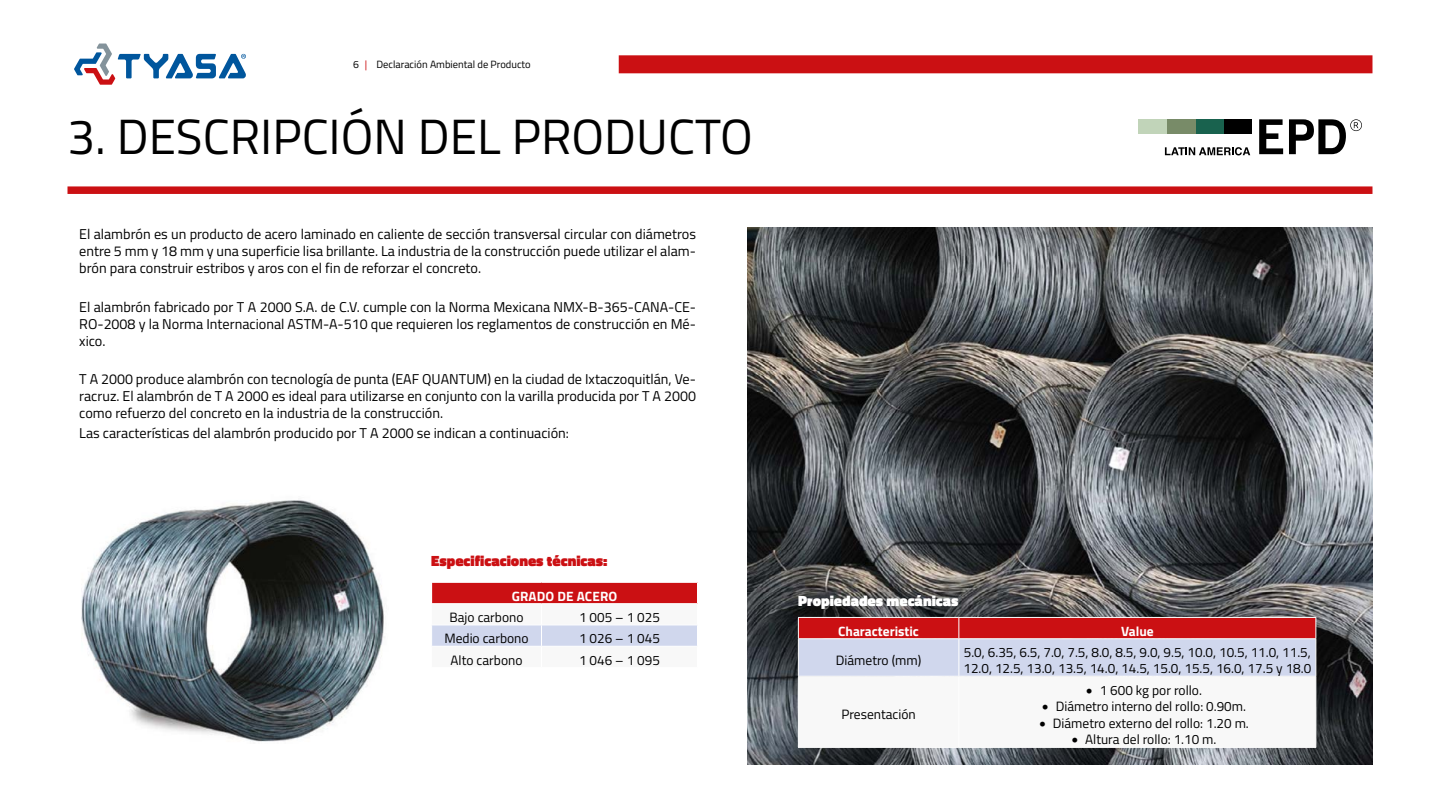
<style>
.page{position:relative;width:1440px;height:810px;background:#fff}
.page>*{position:absolute;margin:0;border:0;box-sizing:border-box;transform-origin:0 0}
.t1{font:49.5px "Titillium Web";color:#000}
.t2{font:900 15px "Titillium Web";color:#cb1013}
.t3{font:900 15px "Titillium Web";color:#fff}
.t4{font:14.25px/17.1px "Titillium Web";color:#000;text-align:justify}
.t5{font:13.5px/16.2px "Titillium Web";color:#000}
.t6{font:700 13.5px "Titillium Web";color:#fff}
.t7{font:10.5px "Titillium Web";color:#000}
.s1{color:#cb1013}
</style>
<div class="page">
<img style="left:81px;top:500px;width:304px;height:242px">
<div style="left:68px;top:186px;width:1304px;height:8px;background:#cb1013"></div>
<img style="left:747px;top:228px;width:625px;height:537px">
<svg style="left:432px;top:583px;width:266px;height:63px"></svg>
<div style="left:619px;top:55px;width:753px;height:18px;background:#cb1013"></div>
<svg style="left:1165px;top:147px;width:85px;height:8px"></svg>
<svg style="left:1259px;top:119px;width:24px;height:35px"></svg>
<svg style="left:1289px;top:119px;width:73px;height:35px"></svg>
<div style="left:1224px;top:119px;width:28px;height:15px;background:#000"></div>
<div style="left:1195px;top:119px;width:29px;height:15px;background:#19624e"></div>
<div style="left:1167px;top:119px;width:29px;height:15px;background:#788b68"></div>
<div style="left:1138px;top:119px;width:29px;height:15px;background:#c1d4b9"></div>
<svg style="left:74px;top:44px;width:172px;height:41px"></svg>
<hr style="left:798px;top:747px;width:161px;height:1px;background:#fff">
<hr style="left:959px;top:747px;width:357px;height:1px;background:#fff">
<svg style="left:798px;top:617px;width:519px;height:130px"></svg>
<p class="t7" style="left:365px;top:57px;width:168px"><span class="s1">|</span> Declaración Ambiental de Producto</p>
<p class="t7" style="left:353px;top:57px;width:7px">6</p>
<h1 class="t1" style="left:68px;top:101px;width:687px">3. DESCRIPCIÓN DEL PRODUCTO</h1>
<p class="t4" style="left:79px;top:225px;width:618px">El alambrón es un producto de acero laminado en caliente de sección transversal circular con diámetros entre 5 mm y 18 mm y una superficie lisa brillante. La industria de la construcción puede utilizar el alam&shy;brón para construir estribos y aros con el fin de reforzar el concreto.</p>
<p class="t4" style="left:79px;top:297px;width:618px">El alambrón fabricado por T A 2000 S.A. de C.V. cumple con la Norma Mexicana NMX-B-365-CANA-CE-RO-2008 y la Norma Internacional ASTM-A-510 que requieren los reglamentos de construcción en Mé&shy;xico.</p>
<p class="t4" style="left:79px;top:370px;width:618px">T A 2000 produce alambrón con tecnología de punta (EAF QUANTUM) en la ciudad de Ixtaczoquitlán, Ve&shy;racruz. El alambrón de T A 2000 es ideal para utilizarse en conjunto con la varilla producida por T A 2000 como refuerzo del concreto en la industria de la construcción.</p>
<p class="t4" style="left:79px;top:423px;width:491px">Las características del alambrón producido por T A 2000 se indican a continuación:</p>
<p class="t2" style="left:431px;top:550px;width:178px">Especificaciones técnicas:</p>
<p class="t6" style="left:512px;top:586px;width:107px">GRADO DE ACERO</p>
<p class="t5" style="left:450px;top:608px;width:76px">Bajo carbono</p>
<p class="t5" style="left:579px;top:608px;width:82px">1 005 – 1 025</p>
<p class="t5" style="left:444px;top:630px;width:86px">Medio carbono</p>
<p class="t5" style="left:579px;top:630px;width:82px">1 026 – 1 045</p>
<p class="t5" style="left:451px;top:651px;width:73px">Alto carbono</p>
<p class="t5" style="left:579px;top:651px;width:82px">1 046 – 1 095</p>
<p class="t3" style="left:798px;top:590px;width:162px">Propiedades mecánicas</p>
<p class="t6" style="left:838px;top:621px;width:82px">Characteristic</p>
<p class="t6" style="left:1121px;top:621px;width:34px">Value</p>
<p class="t5" style="left:836px;top:652px;width:87px">Diámetro (mm)</p>
<p class="t5" style="left:963px;top:644px;width:349px">5.0, 6.35, 6.5, 7.0, 7.5, 8.0, 8.5, 9.0, 9.5, 10.0, 10.5, 11.0, 11.5,<br>12.0, 12.5, 13.0, 13.5, 14.0, 14.5, 15.0, 15.5, 16.0, 17.5 y 18.0</p>
<p class="t5" style="left:841px;top:706px;width:76px">Presentación</p>
<p class="t5" style="left:1086px;top:682px;width:117px">• 1 600 kg por rollo.</p>
<p class="t5" style="left:1042px;top:698px;width:205px">• Diámetro interno del rollo: 0.90m.</p>
<p class="t5" style="left:1039px;top:714px;width:211px">• Diámetro externo del rollo: 1.20 m.</p>
<p class="t5" style="left:1072px;top:730px;width:146px">• Altura del rollo: 1.10 m.</p>
</div>
